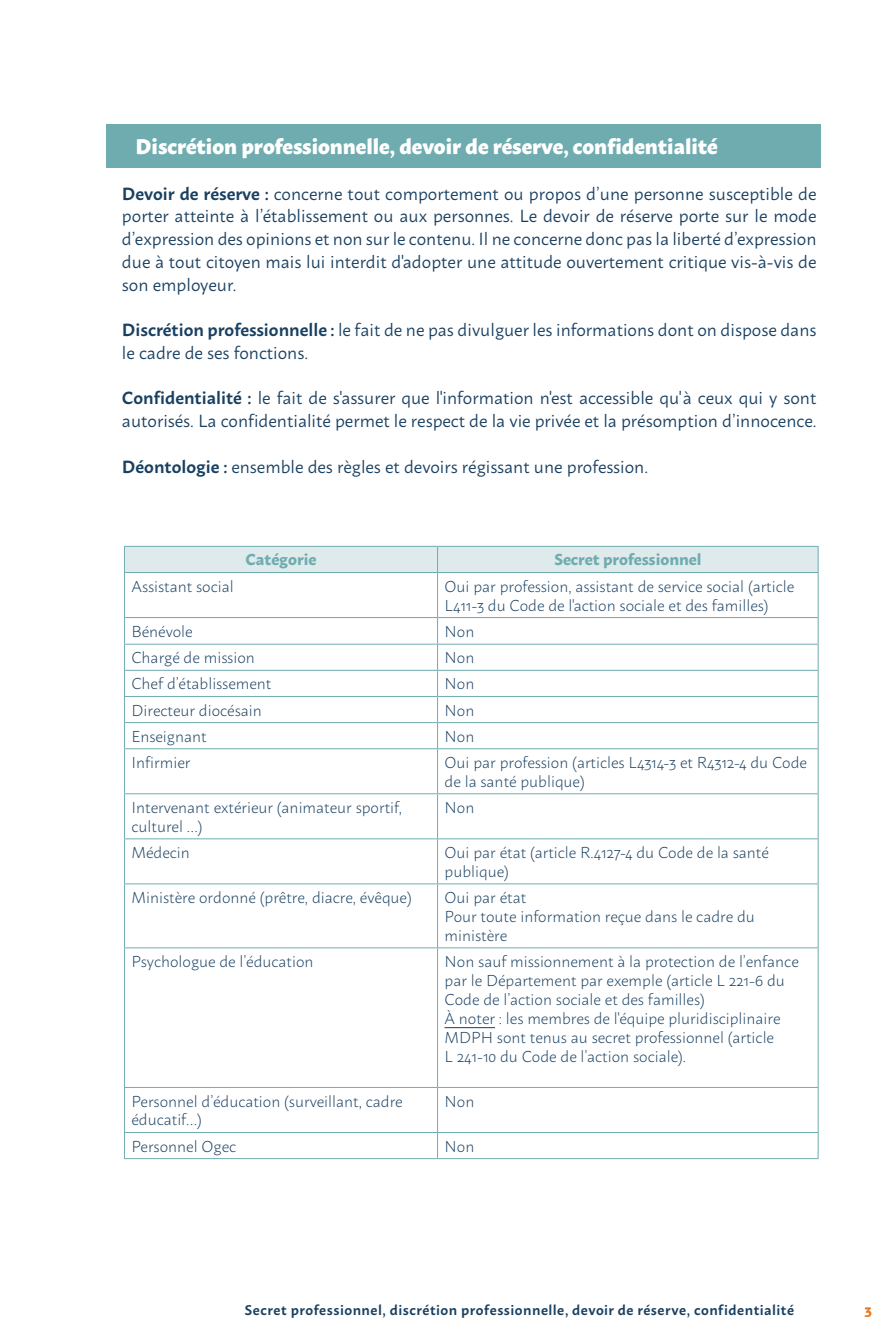
<style>
.page{position:relative;width:893px;height:1340px;background:#fff}
.page>*{position:absolute;margin:0;border:0;box-sizing:border-box;transform-origin:0 0}
.t1{font:800 21px "Macho";color:#fff}
.t2{font:17.5px/22.8px "Macho";color:#194061}
.t3{font:300 15.75px/18.9px "Macho";color:#194061}
.t4{font:700 15.75px "Macho";color:#6facb0}
.t5{font:600 14px "Macho";letter-spacing:.035em;color:#194061}
.t6{font:600 14px "Macho";color:#ec7a23}
.s1{font-weight:600}
</style>
<div class="page">
<div style="left:124px;top:546px;width:695px;height:26px;background:#deeaeb"></div>
<hr style="left:124px;top:572px;width:314px;height:1px;background:#6facb0">
<hr style="left:124px;top:573px;width:1px;height:44px;background:#6facb0">
<hr style="left:438px;top:572px;width:381px;height:1px;background:#6facb0">
<hr style="left:437px;top:573px;width:1px;height:44px;background:#6facb0">
<hr style="left:818px;top:573px;width:1px;height:44px;background:#6facb0">
<hr style="left:124px;top:617px;width:314px;height:1px;background:#6facb0">
<hr style="left:438px;top:617px;width:381px;height:1px;background:#6facb0">
<svg style="left:124px;top:618px;width:695px;height:130px"></svg>
<hr style="left:124px;top:748px;width:314px;height:1px;background:#6facb0">
<hr style="left:124px;top:749px;width:1px;height:44px;background:#6facb0">
<hr style="left:438px;top:748px;width:381px;height:1px;background:#6facb0">
<hr style="left:437px;top:749px;width:1px;height:44px;background:#6facb0">
<hr style="left:818px;top:749px;width:1px;height:44px;background:#6facb0">
<hr style="left:124px;top:793px;width:314px;height:1px;background:#6facb0">
<hr style="left:124px;top:794px;width:1px;height:44px;background:#6facb0">
<hr style="left:438px;top:793px;width:381px;height:1px;background:#6facb0">
<hr style="left:437px;top:794px;width:1px;height:44px;background:#6facb0">
<hr style="left:818px;top:794px;width:1px;height:44px;background:#6facb0">
<hr style="left:124px;top:838px;width:314px;height:1px;background:#6facb0">
<hr style="left:124px;top:839px;width:1px;height:44px;background:#6facb0">
<hr style="left:438px;top:838px;width:381px;height:1px;background:#6facb0">
<hr style="left:437px;top:839px;width:1px;height:44px;background:#6facb0">
<hr style="left:818px;top:839px;width:1px;height:44px;background:#6facb0">
<hr style="left:124px;top:883px;width:314px;height:1px;background:#6facb0">
<hr style="left:124px;top:884px;width:1px;height:63px;background:#6facb0">
<hr style="left:438px;top:883px;width:381px;height:1px;background:#6facb0">
<hr style="left:437px;top:884px;width:1px;height:63px;background:#6facb0">
<hr style="left:818px;top:884px;width:1px;height:63px;background:#6facb0">
<hr style="left:124px;top:947px;width:314px;height:1px;background:#6facb0">
<hr style="left:124px;top:948px;width:1px;height:138px;background:#6facb0">
<hr style="left:438px;top:947px;width:381px;height:1px;background:#6facb0">
<hr style="left:437px;top:948px;width:1px;height:138px;background:#6facb0">
<hr style="left:818px;top:948px;width:1px;height:138px;background:#6facb0">
<hr style="left:124px;top:1086px;width:314px;height:1px;background:#6facb0">
<hr style="left:124px;top:1087px;width:1px;height:45px;background:#6facb0">
<hr style="left:438px;top:1086px;width:381px;height:1px;background:#6facb0">
<hr style="left:437px;top:1087px;width:1px;height:45px;background:#6facb0">
<hr style="left:818px;top:1087px;width:1px;height:45px;background:#6facb0">
<hr style="left:124px;top:1132px;width:314px;height:1px;background:#6facb0">
<svg style="left:124px;top:1133px;width:1px;height:25px"></svg>
<hr style="left:438px;top:1132px;width:381px;height:1px;background:#6facb0">
<svg style="left:437px;top:1132px;width:1px;height:26px"></svg>
<svg style="left:818px;top:1132px;width:1px;height:26px"></svg>
<hr style="left:124px;top:1158px;width:314px;height:1px;background:#6facb0">
<hr style="left:438px;top:1158px;width:381px;height:1px;background:#6facb0">
<hr style="left:445px;top:1027px;width:50px;height:1px;background:#194061">
<div style="left:106px;top:124px;width:714px;height:43px;background:#6facb0"></div>
<h1 class="t1" style="left:136px;top:127px;width:584px">Discrétion professionnelle, devoir de réserve, confidentialité</h1>
<p class="t2" style="left:122px;top:180px;width:696px;text-align:justify"><span class="s1">Devoir de réserve :</span> concerne tout comportement ou propos d’une personne susceptible de porter atteinte à l’établissement ou aux personnes. Le devoir de réserve porte sur le mode d’expression des opinions et non sur le contenu. Il ne concerne donc pas la liberté d’expression due à tout citoyen mais lui interdit d'adopter une attitude ouvertement critique vis-à-vis de son employeur.</p>
<p class="t2" style="left:122px;top:317px;width:696px"><span class="s1">Discrétion professionnelle :</span> le fait de ne pas divulguer les informations dont on dispose dans le cadre de ses fonctions.</p>
<p class="t2" style="left:122px;top:385px;width:696px"><span class="s1">Confidentialité :</span> le fait de s'assurer que l'information n'est accessible qu' à ceux qui y sont autorisés. La confidentialité permet le respect de la vie privée et la présomption d’innocence.</p>
<p class="t2" style="left:122px;top:453px;width:528px"><span class="s1">Déontologie :</span> ensemble des règles et devoirs régissant une profession.</p>
<p class="t4" style="left:246px;top:545px;width:72px">Catégorie</p>
<p class="t4" style="left:554px;top:545px;width:149px">Secret professionnel</p>
<p class="t3" style="left:131px;top:575px;width:104px">Assistant social</p>
<p class="t3" style="left:445px;top:575px;width:351px">Oui par profession, assistant de service social (article<br>L411-3 du Code de l'action sociale et des familles)</p>
<p class="t3" style="left:131px;top:620px;width:63px">Bénévole</p>
<p class="t3" style="left:445px;top:620px;width:31px">Non</p>
<p class="t3" style="left:131px;top:646px;width:125px">Chargé de mission</p>
<p class="t3" style="left:445px;top:646px;width:31px">Non</p>
<p class="t3" style="left:131px;top:673px;width:142px">Chef d’établissement</p>
<p class="t3" style="left:445px;top:673px;width:31px">Non</p>
<p class="t3" style="left:131px;top:699px;width:132px">Directeur diocésain</p>
<p class="t3" style="left:445px;top:699px;width:31px">Non</p>
<p class="t3" style="left:131px;top:725px;width:77px">Enseignant</p>
<p class="t3" style="left:445px;top:725px;width:31px">Non</p>
<p class="t3" style="left:131px;top:751px;width:60px">Infirmier</p>
<p class="t3" style="left:445px;top:751px;width:364px">Oui par profession (articles L4314-3 et R4312-4 du Code de la santé publique)</p>
<p class="t3" style="left:131px;top:796px;width:272px">Intervenant extérieur (animateur sportif, culturel …)</p>
<p class="t3" style="left:445px;top:796px;width:31px">Non</p>
<p class="t3" style="left:131px;top:841px;width:60px">Médecin</p>
<p class="t3" style="left:445px;top:841px;width:326px">Oui par état (article R.4127-4 du Code de la santé publique)</p>
<p class="t3" style="left:131px;top:886px;width:282px">Ministère ordonné (prêtre, diacre, évêque)</p>
<p class="t3" style="left:445px;top:886px;width:312px">Oui par état<br>Pour toute information reçue dans le cadre du ministère</p>
<p class="t3" style="left:131px;top:950px;width:184px">Psychologue de l’éducation</p>
<p class="t3" style="left:445px;top:950px;width:356px">Non sauf missionnement à la protection de l’enfance par le Département par exemple (article L 221-6 du Code de l’action sociale et des familles)<br>À noter : les membres de l'équipe pluridisciplinaire MDPH sont tenus au secret professionnel (article<br>L 241-10 du Code de l’action sociale).</p>
<p class="t3" style="left:131px;top:1089px;width:273px">Personnel d’éducation (surveillant, cadre éducatif…)</p>
<p class="t3" style="left:445px;top:1089px;width:31px">Non</p>
<p class="t3" style="left:131px;top:1134px;width:106px">Personnel Ogec</p>
<p class="t3" style="left:445px;top:1134px;width:31px">Non</p>
<p class="t5" style="left:245px;top:1297px;width:551px">Secret professionnel, discrétion professionnelle, devoir de réserve, confidentialité</p>
<p class="t6" style="left:865px;top:1297px;width:8px">3</p>
</div>
